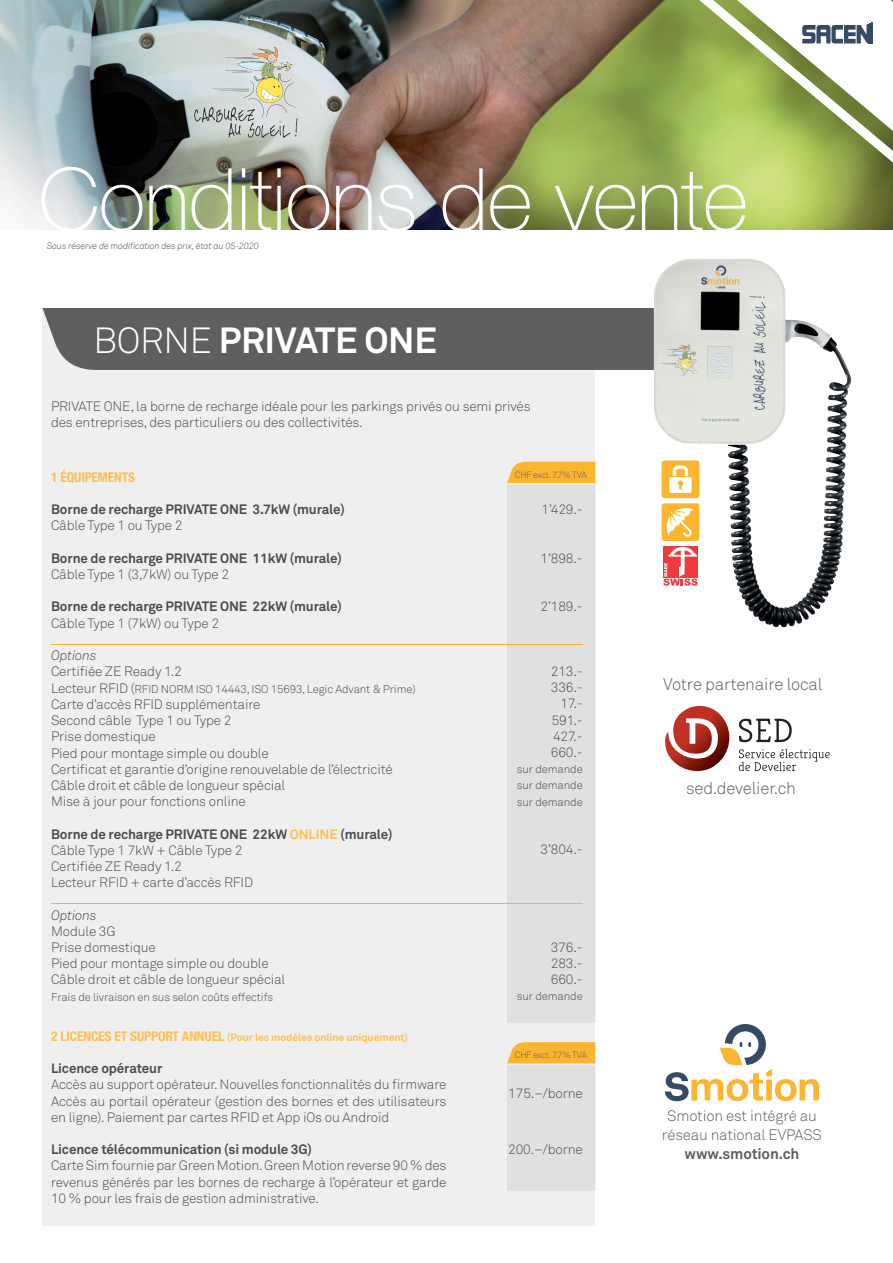
<style>
.page{position:relative;width:893px;height:1263px;background:#fff}
.page>*{position:absolute;margin:0;border:0;box-sizing:border-box;transform-origin:0 0}
.t1{font:100 87px "Helvetica Neue East A";letter-spacing:-.01em;color:#fff}
.t2{font:700 36px "Akkurat";letter-spacing:-.01em;color:#fff}
.t3{font:300 16.8px "Akkurat";letter-spacing:-.01em;color:#605e5f}
.t4{font:300 15px/18.6px "Akkurat";letter-spacing:-.01em;color:#605e5f;text-align:center}
.t5{font:700 15px "Akkurat";letter-spacing:-.01em;color:#605e5f}
.t6{font:300 13.5px/16.2px "Akkurat";letter-spacing:-.01em;color:#4b4c4d}
.t7{font:700 13.5px "Akkurat";letter-spacing:-.01em;color:#4b4c4d}
.t8{font:italic 300 13.5px "Akkurat";letter-spacing:-.01em;color:#4b4c4d}
.t9{font:700 condensed 13.5px "Helvetica Neue";letter-spacing:-.01em;color:#fdbf53}
.t10{font:300 11.25px/16.2px "Akkurat";letter-spacing:-.01em;color:#4b4c4d;text-align:justify}
.t11{font:700 10.5px "Akkurat";letter-spacing:-.01em;color:#fdbf53}
.t12{font:italic 300 9px "Akkurat";letter-spacing:-.01em;color:#4b4c4d}
.t13{font:300 9px "Akkurat";letter-spacing:-.02em;color:#605e5f}
.s1{font-weight:300}
.s2{font-size:13.5px}
.s3{font-weight:700}
.s4{font-weight:700;color:#fdbf53}
.s5{font-family:"Helvetica Neue";font-stretch:condensed;font-size:13.5px}
</style>
<div class="page">
<div style="left:43px;top:308px;width:552px;height:917px;background:#efefef"></div>
<div style="left:43px;top:308px;width:465px;height:62px;background:#605e5f"></div>
<img style="left:657px;top:420px;width:190px;height:208px">
<div style="left:507px;top:462px;width:88px;height:21px;background:#fcb531"></div>
<svg style="left:507px;top:1042px;width:88px;height:21px"></svg>
<div style="left:507px;top:485px;width:88px;height:538px;background:#e0e0e0"></div>
<div style="left:507px;top:1065px;width:88px;height:126px;background:#e0e0e0"></div>
<hr style="left:51px;top:644px;width:532px;height:1px;background:#fcb531">
<hr style="left:51px;top:903px;width:532px;height:1px;background:#fcb531">
<svg style="left:665px;top:1024px;width:154px;height:77px"></svg>
<div style="left:663px;top:546px;width:35px;height:31px;background:#ee3a41"></div>
<svg style="left:663px;top:547px;width:35px;height:39px"></svg>
<div style="left:662px;top:460px;width:37px;height:38px;background:#fcb531;border-radius:3px"></div>
<svg style="left:669px;top:466px;width:23px;height:27px"></svg>
<div style="left:662px;top:503px;width:37px;height:38px;background:#fcb531;border-radius:3px"></div>
<svg style="left:666px;top:508px;width:28px;height:29px"></svg>
<img style="left:0;top:0;width:508px;height:230px">
<svg style="left:508px;top:0;width:385px;height:420px"></svg>
<svg style="left:802px;top:22px;width:71px;height:21px"></svg>
<svg style="left:194px;top:47px;width:104px;height:91px"></svg>
<svg style="left:665px;top:706px;width:165px;height:65px"></svg>
<h1 class="t1" style="left:38px;top:151px;width:711px">Conditions de vente</h1>
<p class="t12" style="left:47px;top:241px;width:214px">Sous réserve de modification des prix, état au 05-2020</p>
<h2 class="t2" style="left:94px;top:318px;width:345px"><span class="s1">BORNE</span> PRIVATE ONE</h2>
<p class="t6" style="left:51px;top:398px;width:481px">PRIVATE ONE, la borne de recharge idéale pour les parkings privés ou semi privés des entreprises, des particuliers ou des collectivités.</p>
<p class="t9" style="left:51px;top:469px;width:86px">1 ÉQUIPEMENTS</p>
<p class="t7" style="left:51px;top:501px;width:295px">Borne de recharge PRIVATE ONE 3.7kW (murale)</p>
<p class="t6" style="left:51px;top:518px;width:133px">Câble Type 1 ou Type 2</p>
<p class="t7" style="left:51px;top:550px;width:292px">Borne de recharge PRIVATE ONE 11kW (murale)</p>
<p class="t6" style="left:51px;top:566px;width:180px">Câble Type 1 (3,7kW) ou Type 2</p>
<p class="t7" style="left:51px;top:598px;width:292px">Borne de recharge PRIVATE ONE 22kW (murale)</p>
<p class="t6" style="left:51px;top:615px;width:169px">Câble Type 1 (7kW) ou Type 2</p>
<p class="t8" style="left:51px;top:647px;width:47px">Options</p>
<p class="t6" style="left:51px;top:664px;width:132px">Certifiée ZE Ready 1.2</p>
<p class="t10" style="left:51px;top:681px;width:366px"><span class="s2">Lecteur RFID (</span>RFID NORM ISO 14443, ISO 15693, Legic Advant &amp; Prime)</p>
<p class="t6" style="left:51px;top:696px;width:343px">Carte d’accès RFID supplémentaire<br>Second câble Type 1 ou Type 2<br>Prise domestique<br>Pied pour montage simple ou double<br>Certificat et garantie d’origine renouvelable de l’électricité Câble droit et câble de longueur spécial<br>Mise à jour pour fonctions online</p>
<p class="t6" style="left:51px;top:826px;width:343px"><span class="s3">Borne de recharge PRIVATE ONE 22kW</span> <span class="s4">ONLINE</span> <span class="s3">(murale)<br></span>Câble Type 1 7kW + Câble Type 2<br>Certifiée ZE Ready 1.2<br>Lecteur RFID + carte d’accès RFID</p>
<p class="t8" style="left:51px;top:907px;width:47px">Options</p>
<p class="t6" style="left:51px;top:923px;width:236px">Module 3G<br>Prise domestique<br>Pied pour montage simple ou double<br>Câble droit et câble de longueur spécial</p>
<p class="t10" style="left:51px;top:989px;width:224px">Frais de livraison en sus selon coûts effectifs</p>
<p class="t11" style="left:51px;top:1030px;width:359px"><span class="s5">2 LICENCES ET SUPPORT ANNUEL</span> (Pour les modèles online uniquement)</p>
<p class="t7" style="left:51px;top:1060px;width:113px">Licence opérateur</p>
<p class="t6" style="left:51px;top:1077px;width:397px;text-align:justify">Accès au support opérateur. Nouvelles fonctionnalités du firmware Accès au portail opérateur (gestion des bornes et des utilisateurs en ligne). Paiement par cartes RFID et App iOs ou Androïd</p>
<p class="t7" style="left:51px;top:1141px;width:263px">Licence télécommunication (si module 3G)</p>
<p class="t6" style="left:51px;top:1158px;width:397px;text-align:justify">Carte Sim fournie par Green Motion. Green Motion reverse 90 % des revenus générés par les bornes de recharge à l’opérateur et garde 10 % pour les frais de gestion administrative.</p>
<p class="t13" style="left:515px;top:469px;width:74px">CHF excl. 7.7% TVA</p>
<p class="t6" style="left:542px;top:501px;width:43px">1’429.-</p>
<p class="t6" style="left:541px;top:550px;width:44px">1’898.-</p>
<p class="t6" style="left:541px;top:599px;width:44px">2’189.-</p>
<p class="t6" style="left:551px;top:663px;width:33px;text-align:right">213.-<br>336.-<br>17.-<br>591.-<br>427.-<br>660.-</p>
<p class="t10" style="left:517px;top:761px;width:67px">sur demande sur demande sur demande</p>
<p class="t6" style="left:541px;top:842px;width:44px">3’804.-</p>
<p class="t6" style="left:551px;top:939px;width:33px;text-align:justify">376.- 283.- 660.-</p>
<p class="t10" style="left:517px;top:988px;width:67px">sur demande</p>
<p class="t13" style="left:515px;top:1050px;width:74px">CHF excl. 7.7% TVA</p>
<p class="t6" style="left:508px;top:1085px;width:76px">175.–/borne</p>
<p class="t6" style="left:508px;top:1141px;width:76px">200.–/borne</p>
<p class="t3" style="left:663px;top:674px;width:161px">Votre partenaire local</p>
<p class="t3" style="left:686px;top:778px;width:111px">sed.develier.ch</p>
<p class="t4" style="left:662px;top:1107px;width:161px">Smotion est intégré au réseau national EVPASS</p>
<p class="t5" style="left:685px;top:1144px;width:116px">www.smotion.ch</p>
</div>
